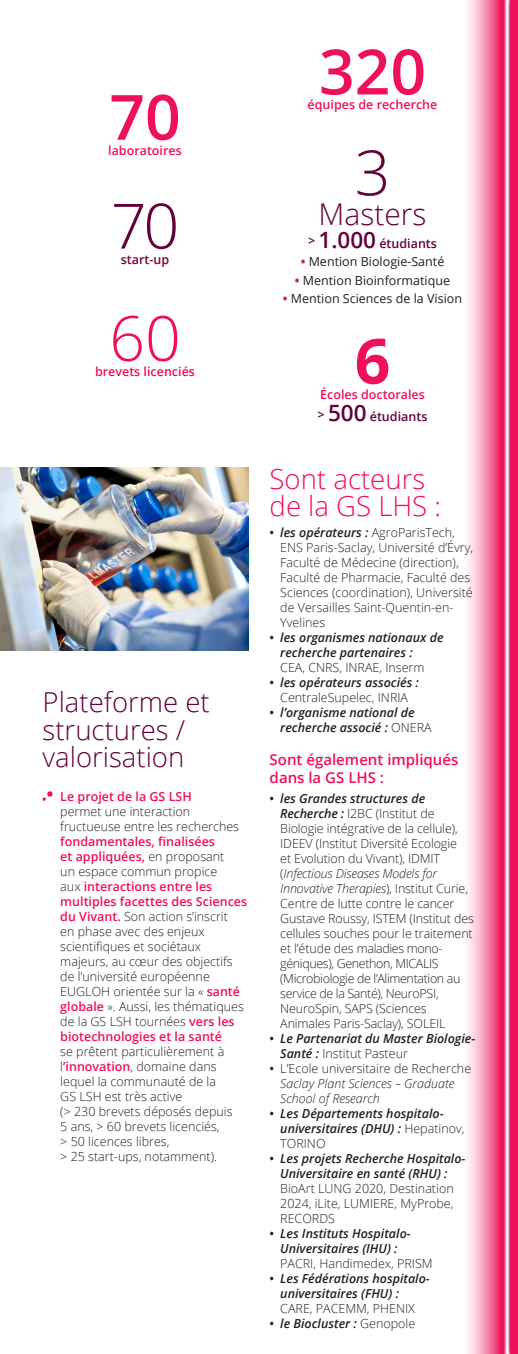
<style>
.page{position:relative;width:518px;height:1354px;background:#fff}
.page>*{position:absolute;margin:0;border:0;box-sizing:border-box;transform-origin:0 0}
.t1{font:600 62.5px "Open Sans";color:#ee1059}
.t2{font:300 62.5px "Open Sans";color:#63003c}
.t3{font:300 62.5px "Open Sans";color:#ee1059}
.t4{font:700 62.5px "Open Sans";color:#ee1059}
.t5{font:300 30px "Open Sans";color:#63003c}
.t6{font:300 27.5px/27.5px "Open Sans";color:#63003c}
.t7{font:300 27.5px/27.5px "Open Sans";color:#ee1059}
.t8{font:600 15px/18px "Open Sans";color:#ee1059}
.t9{font:300 12.5px/15px "Open Sans";color:#231f20}
.t10{font:italic 600 12.5px/15px "Open Sans";color:#231f20}
.t11{font:italic 300 12.5px/15px "Open Sans";color:#231f20}
.t12{font:12.5px "Open Sans";color:#231f20}
.t13{font:600 12.5px "Open Sans";color:#ee1059}
.t14{font:600 12.5px "Open Sans";color:#63003c}
.t15{font:600 12.5px "Open Sans";color:#7a003b}
.s1{font-weight:600;color:#ee1059}
.s2{font-size:22.5px}
.s3{font-weight:700;color:#d01e57}
.s4{font-weight:600}
.s5{font-weight:600;font-style:italic}
.s6{font-style:normal}
.s7{font-weight:300;font-style:normal}
.s8{font-style:italic}
.s9{font-weight:600;font-style:normal}
</style>
<div class="page">
<svg style="left:467px;top:0;width:50px;height:1354px;background:#f380a7"></svg>
<img style="left:0;top:468px;width:248px;height:182px">
<svg style="left:43px;top:791px;width:9px;height:10px"></svg>
<p class="t1" style="left:109px;top:74px;width:73px">70</p>
<p class="t13" style="left:108px;top:142px;width:75px">laboratoires</p>
<p class="t2" style="left:111px;top:183px;width:70px">70</p>
<p class="t15" style="left:121px;top:250px;width:50px">start-up</p>
<p class="t3" style="left:109px;top:295px;width:73px">60</p>
<p class="t13" style="left:95px;top:363px;width:101px">brevets licenciés</p>
<p class="t6" style="left:43px;top:688px;width:169px">Plateforme et structures / valorisation</p>
<p class="t9" style="left:60px;top:788px;width:188px"><span class="s1">Le projet de la GS LSH<br></span>permet une interaction fructueuse entre les recherches <span class="s1">fondamentales, finalisées<br>et appliquées,</span> en proposant<br>un espace commun propice<br>aux <span class="s1">interactions entre les multiples facettes des Sciences du Vivant.</span> Son action s’inscrit<br>en phase avec des enjeux scientifiques et sociétaux majeurs, au cœur des objectifs de l’université européenne<br>EUGLOH orientée sur la « <span class="s1">santé globale</span> ». Aussi, les thématiques de la GS LSH tournées <span class="s1">vers les biotechnologies et la santé<br></span>se prêtent particulièrement à l<span class="s1">’innovation</span>, domaine dans lequel la communauté de la<br>GS LSH est très active<br>(&gt; 230 brevets déposés depuis<br>5 ans, &gt; 60 brevets licenciés,<br>&gt; 50 licences libres,<br>&gt; 25 start-ups, notamment).</p>
<p class="t1" style="left:319px;top:29px;width:109px">320</p>
<p class="t13" style="left:307px;top:96px;width:131px">équipes de recherche</p>
<p class="t2" style="left:354px;top:130px;width:37px">3</p>
<p class="t5" style="left:318px;top:194px;width:109px">Masters</p>
<p class="t14" style="left:308px;top:235px;width:130px">&gt; <span class="s2">1.000</span> étudiants</p>
<p class="t12" style="left:300px;top:253px;width:145px"><span class="s3">•</span> Mention Biologie-Santé</p>
<p class="t12" style="left:295px;top:272px;width:157px"><span class="s3">•</span> Mention Bioinformatique</p>
<p class="t12" style="left:283px;top:290px;width:181px"><span class="s3">•</span> Mention Sciences de la Vision</p>
<p class="t4" style="left:354px;top:317px;width:37px">6</p>
<p class="t14" style="left:317px;top:408px;width:111px">&gt; <span class="s2">500</span> étudiants</p>
<p class="t13" style="left:320px;top:385px;width:106px">Écoles doctorales</p>
<p class="t7" style="left:269px;top:464px;width:173px">Sont acteurs de la GS LHS :</p>
<p class="t9" style="left:280px;top:524px;width:194px;text-indent:-11px"><span class="s4">•</span> <span class="s5">les opérateurs :</span> AgroParisTech,<br>ENS Paris-Saclay, Université d’Évry,<br>Faculté de Médecine (direction),<br>Faculté de Pharmacie, Faculté des<br>Sciences (coordination), Université de Versailles Saint-Quentin-en-<br>Yvelines</p>
<p class="t10" style="left:280px;top:629px;width:165px;text-indent:-11px"><span class="s6">•</span> les organismes nationaux de recherche partenaires :<br><span class="s7">CEA, CNRS, INRAE, Inserm</span></p>
<p class="t10" style="left:269px;top:674px;width:151px;text-align:center"><span class="s6">•</span> les opérateurs associés :<br><span class="s7">CentraleSupelec, INRIA</span></p>
<p class="t10" style="left:280px;top:704px;width:153px;text-indent:-11px"><span class="s6">•</span> l’organisme national de recherche associé : <span class="s7">ONERA</span></p>
<p class="t8" style="left:269px;top:750px;width:190px">Sont également impliqués dans la GS LHS :</p>
<p class="t9" style="left:280px;top:791px;width:195px;text-indent:-11px"><span class="s4">•</span> <span class="s5">les Grandes structures de Recherche :</span> I2BC (Institut de Biologie intégrative de la cellule), IDEEV (Institut Diversité Ecologie<br>et Evolution du Vivant), IDMIT (<span class="s8">Infectious Diseases Models for Innovative Therapies</span>), Institut Curie, Centre de lutte contre le cancer Gustave Roussy, ISTEM (Institut des cellules souches pour le traitement et l’étude des maladies mono&shy;géniques), Genethon, MICALIS (Microbiologie de l’Alimentation au service de la Santé), NeuroPSI, NeuroSpin, SAPS (Sciences Animales Paris-Saclay), SOLEIL</p>
<p class="t10" style="left:280px;top:1031px;width:196px;text-indent:-11px"><span class="s6">•</span> Le Partenariat du Master Biologie-<br>Santé : <span class="s7">Institut Pasteur</span></p>
<p class="t11" style="left:280px;top:1060px;width:192px;text-indent:-11px"><span class="s9">•</span> <span class="s6">L’Ecole universitaire de Recherche<br></span>Saclay Plant Sciences – Graduate<br>School of Research</p>
<p class="t10" style="left:280px;top:1106px;width:186px;text-indent:-11px"><span class="s6">•</span> Les Départements hospitalo&shy;universitaires (DHU) : <span class="s7">Hepatinov,<br>TORINO</span></p>
<p class="t9" style="left:280px;top:1151px;width:187px;text-indent:-11px"><span class="s4">•</span> <span class="s5">Les projets Recherche Hospitalo-<br>Universitaire en santé (RHU) :<br></span>BioArt LUNG 2020, Destination<br>2024, iLite, LUMIERE, MyProbe,<br>RECORDS</p>
<p class="t10" style="left:280px;top:1226px;width:154px;text-indent:-11px"><span class="s6">•</span> Les Instituts Hospitalo-<br>Universitaires (IHU) :<br><span class="s7">PACRI, Handimedex, PRISM</span></p>
<p class="t10" style="left:280px;top:1271px;width:151px;text-indent:-11px"><span class="s6">•</span> Les Fédérations hospitalo&shy;universitaires (FHU) :<br><span class="s7">CARE, PACEMM, PHENIX</span></p>
<p class="t10" style="left:269px;top:1316px;width:147px"><span class="s6">•</span> le Biocluster : <span class="s7">Genopole</span></p>
</div>
